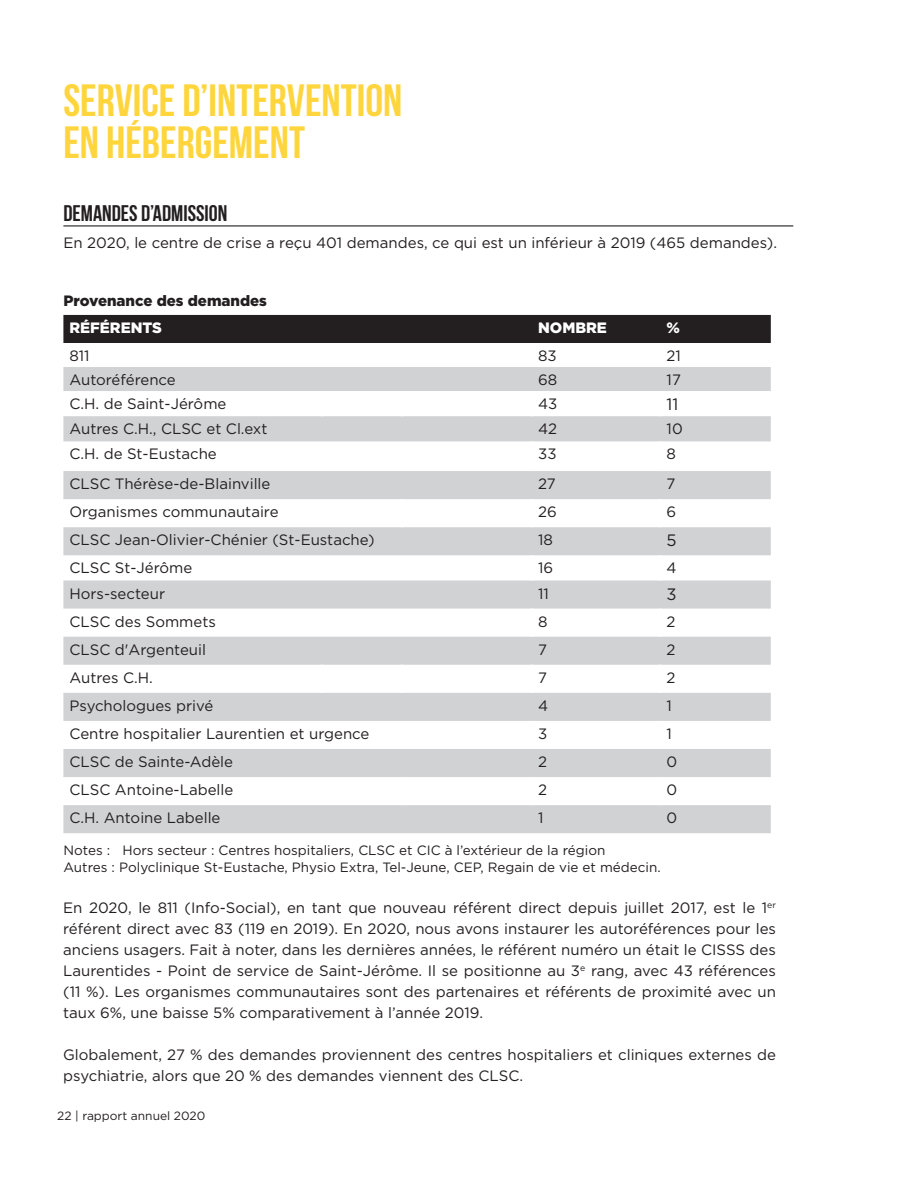
<style>
.page{position:relative;width:918px;height:1188px;background:#fff}
.page>*{position:absolute;margin:0;border:0;box-sizing:border-box;transform-origin:0 0}
.t1{font:700 45px/42px "Bebas Neue";color:#ffd53e}
.t2{font:700 22.5px "Bebas Neue";color:#231f20}
.t3{font:16.5px "Gotham";color:#231f20}
.t4{font:15px/21px "Gotham";color:#231f20;text-align:justify}
.t5{font:900 15px "Gotham";color:#231f20}
.t6{font:900 15px "Gotham";color:#fff}
.t7{font:13.5px "Gotham";color:#231f20}
.t8{font:12px "Gotham";color:#231f20}
</style>
<div class="page">
<div style="left:63px;top:315px;width:708px;height:28px;background:#231f20"></div>
<svg style="left:63px;top:367px;width:708px;height:466px;fill:#d1d2d4"></svg>
<hr style="left:321px;top:391px;width:3px;height:25px;background:#fff">
<hr style="left:401px;top:391px;width:3px;height:25px;background:#fff">
<hr style="left:531px;top:391px;width:3px;height:25px;background:#fff">
<hr style="left:659px;top:391px;width:3px;height:25px;background:#fff">
<hr style="left:531px;top:441px;width:3px;height:30px;background:#fff">
<hr style="left:659px;top:441px;width:3px;height:30px;background:#fff">
<hr style="left:401px;top:499px;width:3px;height:28px;background:#fff">
<hr style="left:531px;top:499px;width:3px;height:28px;background:#fff">
<hr style="left:659px;top:499px;width:3px;height:28px;background:#fff">
<hr style="left:531px;top:555px;width:3px;height:26px;background:#fff">
<hr style="left:659px;top:555px;width:3px;height:26px;background:#fff">
<hr style="left:531px;top:609px;width:3px;height:28px;background:#fff">
<hr style="left:659px;top:609px;width:3px;height:28px;background:#fff">
<hr style="left:321px;top:665px;width:3px;height:28px;background:#fff">
<hr style="left:401px;top:665px;width:3px;height:28px;background:#fff">
<hr style="left:531px;top:665px;width:3px;height:28px;background:#fff">
<hr style="left:659px;top:665px;width:3px;height:28px;background:#fff">
<hr style="left:531px;top:721px;width:3px;height:28px;background:#fff">
<hr style="left:659px;top:721px;width:3px;height:28px;background:#fff">
<hr style="left:401px;top:777px;width:3px;height:28px;background:#fff">
<hr style="left:531px;top:777px;width:3px;height:28px;background:#fff">
<hr style="left:659px;top:777px;width:3px;height:28px;background:#fff">
<hr style="left:63px;top:225px;width:730px;height:1px;background:#231f20">
<p class="t1" style="left:63px;top:79px;width:341px">SERVICE D’INTERVENTION<br>EN HÉBERGEMENT</p>
<p class="t2" style="left:63px;top:201px;width:165px">DEMANDES D’ADMISSION</p>
<p class="t4" style="left:63px;top:232px;width:715px">En 2020, le centre de crise a reçu 401 demandes, ce qui est un inférieur à 2019 (465 demandes).</p>
<p class="t5" style="left:63px;top:291px;width:205px">Provenance des demandes</p>
<p class="t6" style="left:69px;top:317px;width:94px">RÉFÉRENTS</p>
<p class="t6" style="left:538px;top:317px;width:70px">NOMBRE</p>
<p class="t6" style="left:667px;top:317px;width:15px">%</p>
<p class="t4" style="left:69px;top:345px;width:22px">811</p>
<p class="t4" style="left:538px;top:345px;width:20px">83</p>
<p class="t4" style="left:667px;top:345px;width:16px">21</p>
<p class="t4" style="left:69px;top:369px;width:108px">Autoréférence</p>
<p class="t4" style="left:538px;top:369px;width:21px">68</p>
<p class="t4" style="left:667px;top:369px;width:16px">17</p>
<p class="t4" style="left:69px;top:393px;width:159px">C.H. de Saint-Jérôme</p>
<p class="t4" style="left:538px;top:393px;width:21px">43</p>
<p class="t3" style="left:667px;top:394px;width:13px">11</p>
<p class="t4" style="left:69px;top:418px;width:200px">Autres C.H., CLSC et Cl.ext</p>
<p class="t4" style="left:538px;top:418px;width:21px">42</p>
<p class="t4" style="left:667px;top:418px;width:18px">10</p>
<p class="t4" style="left:69px;top:443px;width:149px">C.H. de St-Eustache</p>
<p class="t4" style="left:538px;top:443px;width:20px">33</p>
<p class="t4" style="left:667px;top:443px;width:11px">8</p>
<p class="t4" style="left:69px;top:473px;width:203px">CLSC Thérèse-de-Blainville</p>
<p class="t4" style="left:538px;top:473px;width:19px">27</p>
<p class="t4" style="left:667px;top:473px;width:10px">7</p>
<p class="t4" style="left:69px;top:501px;width:211px">Organismes communautaire</p>
<p class="t4" style="left:538px;top:501px;width:20px">26</p>
<p class="t4" style="left:667px;top:501px;width:11px">6</p>
<p class="t4" style="left:69px;top:529px;width:307px">CLSC Jean-Olivier-Chénier (St-Eustache)</p>
<p class="t4" style="left:538px;top:529px;width:16px">18</p>
<p class="t3" style="left:667px;top:530px;width:12px">5</p>
<p class="t4" style="left:69px;top:557px;width:124px">CLSC St-Jérôme</p>
<p class="t4" style="left:538px;top:557px;width:17px">16</p>
<p class="t4" style="left:667px;top:557px;width:12px">4</p>
<p class="t4" style="left:69px;top:582px;width:97px">Hors-secteur</p>
<p class="t4" style="left:538px;top:582px;width:12px">11</p>
<p class="t3" style="left:667px;top:583px;width:12px">3</p>
<p class="t4" style="left:69px;top:610px;width:148px">CLSC des Sommets</p>
<p class="t4" style="left:538px;top:610px;width:11px">8</p>
<p class="t4" style="left:667px;top:610px;width:10px">2</p>
<p class="t4" style="left:69px;top:639px;width:138px">CLSC d'Argenteuil</p>
<p class="t4" style="left:538px;top:639px;width:10px">7</p>
<p class="t4" style="left:667px;top:639px;width:10px">2</p>
<p class="t4" style="left:69px;top:667px;width:85px">Autres C.H.</p>
<p class="t4" style="left:538px;top:667px;width:10px">7</p>
<p class="t4" style="left:667px;top:667px;width:10px">2</p>
<p class="t4" style="left:69px;top:695px;width:146px">Psychologues privé</p>
<p class="t4" style="left:538px;top:695px;width:12px">4</p>
<p class="t4" style="left:667px;top:695px;width:7px">1</p>
<p class="t4" style="left:69px;top:723px;width:302px">Centre hospitalier Laurentien et urgence</p>
<p class="t4" style="left:538px;top:723px;width:11px">3</p>
<p class="t4" style="left:667px;top:723px;width:7px">1</p>
<p class="t4" style="left:69px;top:751px;width:165px">CLSC de Sainte-Adèle</p>
<p class="t4" style="left:538px;top:751px;width:10px">2</p>
<p class="t4" style="left:667px;top:751px;width:12px">0</p>
<p class="t4" style="left:69px;top:779px;width:165px">CLSC Antoine-Labelle</p>
<p class="t4" style="left:538px;top:779px;width:10px">2</p>
<p class="t4" style="left:667px;top:779px;width:12px">0</p>
<p class="t4" style="left:69px;top:807px;width:153px">C.H. Antoine Labelle</p>
<p class="t4" style="left:538px;top:807px;width:7px">1</p>
<p class="t4" style="left:667px;top:807px;width:12px">0</p>
<p class="t7" style="left:63px;top:842px;width:544px">Notes : Hors secteur : Centres hospitaliers, CLSC et CIC à l’extérieur de la région</p>
<p class="t7" style="left:63px;top:858px;width:599px">Autres : Polyclinique St-Eustache, Physio Extra, Tel-Jeune, CEP, Regain de vie et médecin.</p>
<p class="t4" style="left:63px;top:897px;width:714px">En 2020, le 811 (Info-Social), en tant que nouveau référent direct depuis juillet 2017, est le 1<sup>er </sup>référent direct avec 83 (119 en 2019). En 2020, nous avons instaurer les autoréférences pour les anciens usagers. Fait à noter, dans les dernières années, le référent numéro un était le CISSS des Laurentides - Point de service de Saint-Jérôme. Il se positionne au 3<sup>e</sup> rang, avec 43 références (11 %). Les organismes communautaires sont des partenaires et référents de proximité avec un taux 6%, une baisse 5% comparativement à l’année 2019.</p>
<p class="t4" style="left:63px;top:1044px;width:714px">Globalement, 27 % des demandes proviennent des centres hospitaliers et cliniques externes de psychiatrie, alors que 20 % des demandes viennent des CLSC.</p>
<p class="t8" style="left:57px;top:1108px;width:150px">22 | rapport annuel 2020</p>
</div>
